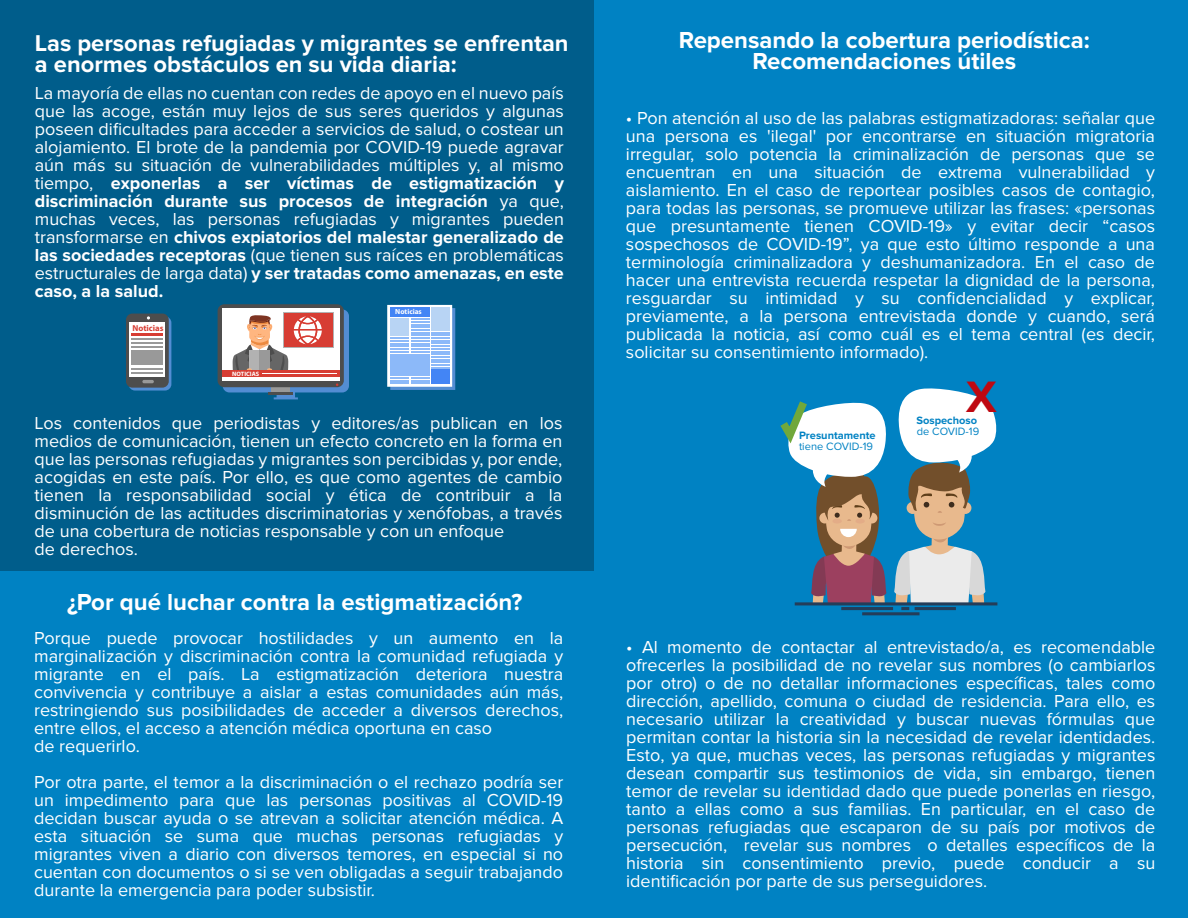
<style>
.page{position:relative;width:1188px;height:918px;background:#0082c3}
.page>*{position:absolute;margin:0;border:0;box-sizing:border-box;transform-origin:0 0}
.t1{font:700 45.6px "Proxima Nova";color:#bf0811}
.t2{font:700 24px/21px "Proxima Nova";color:#fff;text-align:center}
.t3{font:700 23.7px/21px "Proxima Nova";color:#fff}
.t4{font:18px/18px "Proxima Nova";color:#fff;text-align:justify}
.t5{font:700 11.1px "Proxima Nova";color:#0082c3}
.t6{font:11.1px "Proxima Nova";color:#0082c3}
.t7{font:700 8.7px "Myriad Pro";color:#d73d33}
.t8{font:700 7.35px "Myriad Pro";color:#fff}
.t9{font:700 6.3px "Myriad Pro";color:#fff}
.s1{font-weight:700}
</style>
<div class="page">
<div style="left:0;top:0;width:594px;height:571px;background:#005d8b"></div>
<hr style="left:841px;top:607px;width:52px;height:3px;background:#243d59">
<svg style="left:894px;top:388px;width:104px;height:222px"></svg>
<hr style="left:915px;top:607px;width:41px;height:3px;background:#243d59">
<hr style="left:862px;top:612px;width:58px;height:3px;background:#243d59">
<hr style="left:795px;top:602px;width:202px;height:3px;background:#243d59">
<div style="left:129px;top:316px;width:42px;height:75px;background:#538dd3;border-radius:6px"></div>
<div style="left:126px;top:314px;width:43px;height:74px;background:#4d4d4d;border-radius:6px"></div>
<div style="left:130px;top:322px;width:35px;height:55px;background:#fff"></div>
<svg style="left:142px;top:380px;width:12px;height:3px"></svg>
<hr style="left:132px;top:333px;width:31px;height:3px;background:#d73d33">
<hr style="left:132px;top:338px;width:31px;height:2px;background:#999">
<hr style="left:132px;top:342px;width:31px;height:2px;background:#999">
<hr style="left:132px;top:346px;width:31px;height:2px;background:#999">
<hr style="left:132px;top:368px;width:31px;height:1px;background:#999">
<hr style="left:132px;top:372px;width:31px;height:1px;background:#999">
<div style="left:132px;top:350px;width:31px;height:15px;background:#999"></div>
<svg style="left:147px;top:316px;width:3px;height:4px"></svg>
<svg style="left:387px;top:305px;width:68px;height:85px;background:#a4c6f5"></svg>
<div style="left:432px;top:307px;width:18px;height:23px;background:#b8d4f4"></div>
<div style="left:432px;top:370px;width:18px;height:14px;background:#4385f5"></div>
<svg style="left:218px;top:304px;width:126px;height:83px"></svg>
<div style="left:222px;top:371px;width:118px;height:6px;background:#d73d33"></div>
<svg style="left:223px;top:309px;width:126px;height:90px;background:#b7a2a7"></svg>
<svg style="left:780px;top:401px;width:107px;height:202px"></svg>
<h3 class="t3" style="left:35px;top:33px;width:535px">Las personas refugiadas y migrantes se enfrentan a enormes obstáculos en su vida diaria:</h3>
<p class="t4" style="left:35px;top:85px;width:531px">La mayoría de ellas no cuentan con redes de apoyo en el nuevo país que las acoge, están muy lejos de sus seres queridos y algunas poseen dificultades para acceder a servicios de salud, o costear un alojamiento. El brote de la pandemia por COVID-19 puede agravar aún más su situación de vulnerabilidades múltiples y, al mismo tiempo, <span class="s1">exponerlas a ser víctimas de estigmatización y discriminación durante sus procesos de integración</span> ya que, muchas veces, las personas refugiadas y migrantes pueden transformarse en <span class="s1">chivos expiatorios del malestar generalizado de las sociedades receptoras</span> (que tienen sus raíces en problemáticas estructurales de larga data) <span class="s1">y ser tratadas como amenazas, en este caso, a la salud.</span></p>
<p class="t7" style="left:133px;top:323px;width:33px">Noticias</p>
<p class="t9" style="left:232px;top:370px;width:28px">NOTICIAS</p>
<p class="t8" style="left:395px;top:306px;width:28px">Noticias</p>
<p class="t4" style="left:35px;top:414px;width:529px;text-align:left">Los contenidos que periodistas y editores/as publican en los medios de comunicación, tienen un efecto concreto en la forma en que las personas refugiadas y migrantes son percibidas y, por ende, acogidas en este país. Por ello, es que como agentes de cambio tienen la responsabilidad social y ética de contribuir a la disminución de las actitudes discriminatorias y xenófobas, a través de una cobertura de noticias responsable y con un enfoque<br>de derechos.</p>
<h2 class="t2" style="left:67px;top:592px;width:457px">¿Por qué luchar contra la estigmatización?</h2>
<p class="t4" style="left:34px;top:630px;width:531px;text-align:left">Porque puede provocar hostilidades y un aumento en la marginalización y discriminación contra la comunidad refugiada y migrante en el país. La estigmatización deteriora nuestra convivencia y contribuye a aislar a estas comunidades aún más, restringiendo sus posibilidades de acceder a diversos derechos, entre ellos, el acceso a atención médica oportuna en caso<br>de requerirlo.</p>
<p class="t4" style="left:34px;top:774px;width:531px">Por otra parte, el temor a la discriminación o el rechazo podría ser un impedimento para que las personas positivas al COVID-19 decidan buscar ayuda o se atrevan a solicitar atención médica. A esta situación se suma que muchas personas refugiadas y migrantes viven a diario con diversos temores, en especial si no cuentan con documentos o si se ven obligadas a seguir trabajando durante la emergencia para poder subsistir.</p>
<h2 class="t2" style="left:679px;top:30px;width:412px">Repensando la cobertura periodística:<br>Recomendaciones útiles</h2>
<p class="t4" style="left:626px;top:109px;width:531px">• Pon atención al uso de las palabras estigmatizadoras: señalar que una persona es 'ilegal' por encontrarse en situación migratoria irregular, solo potencia la criminalización de personas que se encuentran en una situación de extrema vulnerabilidad y aislamiento. En el caso de reportear posibles casos de contagio, para todas las personas, se promueve utilizar las frases: «personas que presuntamente tienen COVID-19» y evitar decir “casos sospechosos de COVID-19”, ya que esto último responde a una terminología criminalizadora y deshumanizadora. En el caso de hacer una entrevista recuerda respetar la dignidad de la persona, resguardar su intimidad y su confidencialidad y explicar, previamente, a la persona entrevistada donde y cuando, será publicada la noticia, así como cuál es el tema central (es decir, solicitar su consentimiento informado).</p>
<p class="t5" style="left:799px;top:429px;width:78px">Presuntamente</p>
<p class="t6" style="left:799px;top:440px;width:76px">tiene COVID-19</p>
<h1 class="t1" style="left:966px;top:371px;width:32px">X</h1>
<p class="t5" style="left:916px;top:414px;width:62px">Sospechoso</p>
<p class="t6" style="left:917px;top:425px;width:64px">de COVID-19</p>
<p class="t4" style="left:626px;top:639px;width:531px">• Al momento de contactar al entrevistado/a, es recomendable ofrecerles la posibilidad de no revelar sus nombres (o cambiarlos por otro) o de no detallar informaciones específicas, tales como dirección, apellido, comuna o ciudad de residencia. Para ello, es necesario utilizar la creatividad y buscar nuevas fórmulas que permitan contar la historia sin la necesidad de revelar identidades.<br>Esto, ya que, muchas veces, las personas refugiadas y migrantes desean compartir sus testimonios de vida, sin embargo, tienen temor de revelar su identidad dado que puede ponerlas en riesgo, tanto a ellas como a sus familias. En particular, en el caso de personas refugiadas que escaparon de su país por motivos de persecución, revelar sus nombres o detalles específicos de la historia sin consentimiento previo, puede conducir a su identificación por parte de sus perseguidores.</p>
</div>
